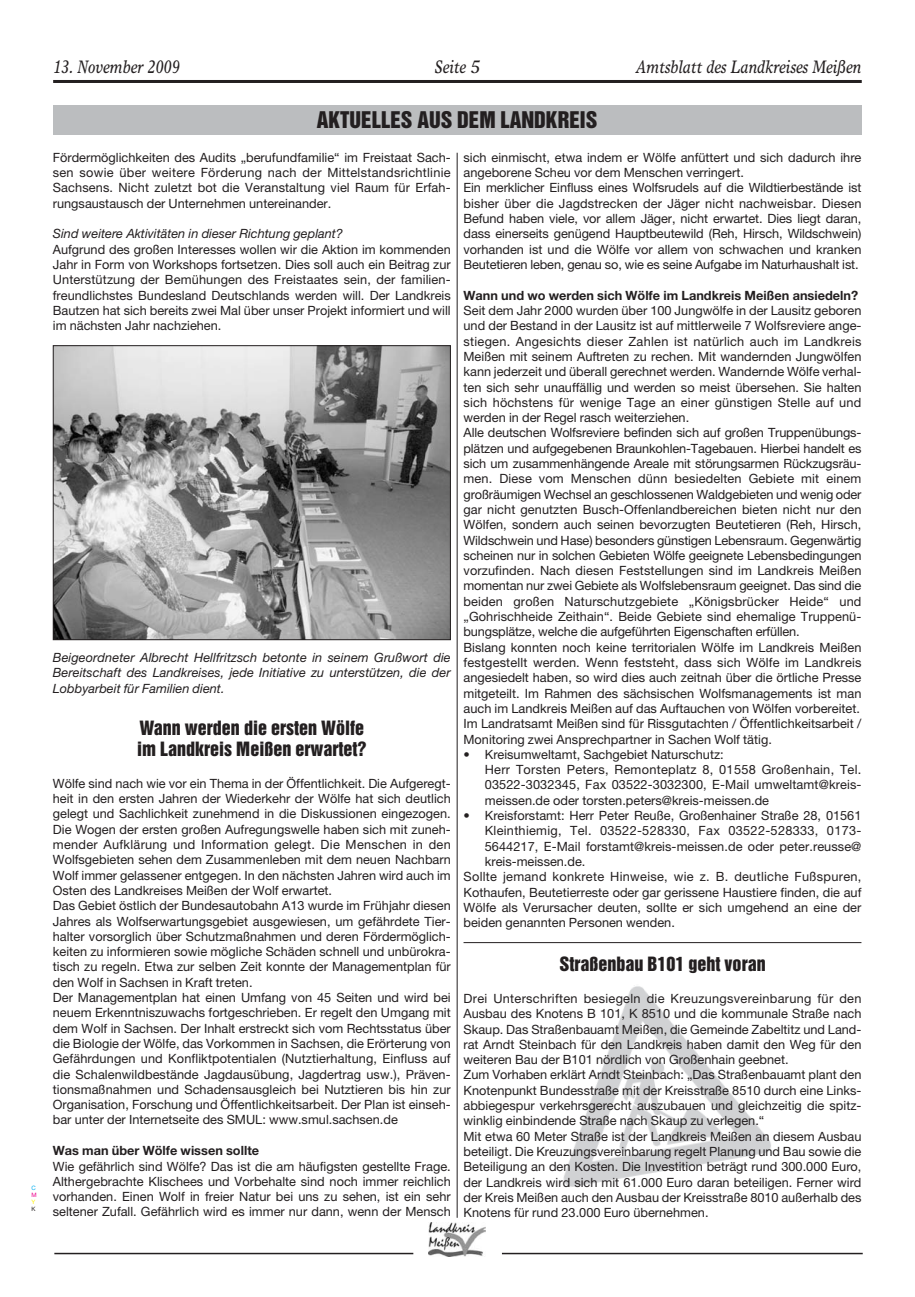
<style>
.page{position:relative;width:915px;height:1297px;background:#fff}
.page>*{position:absolute;margin:0;border:0;box-sizing:border-box;transform-origin:0 0}
.t1{font:21px "Helvetica Inserat";color:#231f20}
.t2{font:18px/21.6px "Helvetica Inserat";color:#231f20}
.t3{font:italic 18px "Times Europa";color:#231f20;scale:.8 1}
.t4{font:12.75px/15.3px "Helvetica Neue";color:#231f20}
.t5{font:italic 12.75px/15.3px "Helvetica Neue";color:#231f20;text-align:justify}
.t6{font:12.75px "Helvetica Neue";letter-spacing:.02em;color:#231f20}
.t7{font:700 12.75px "Helvetica Neue";color:#231f20}
.t8{font:6px "Helvetica Neue";color:#00adef}
.t9{font:6px "Helvetica Neue";color:#ec008c}
.t10{font:6px "Helvetica Neue";color:#fff200}
.t11{font:6px "Helvetica Neue";color:#231f20}
</style>
<div class="page">
<img style="left:563px;top:986px;width:208px;height:201px">
<hr style="left:53px;top:80px;width:808px;height:3px;background:#231f20">
<img style="left:428px;top:1222px;width:57px;height:34px">
<hr style="left:54px;top:1253px;width:359px;height:1px;background:#231f20">
<hr style="left:501px;top:1253px;width:361px;height:1px;background:#231f20">
<img style="left:55px;top:347px;width:393px;height:291px">
<div style="left:53px;top:345px;width:397px;height:295px;border:1px solid #231f20"></div>
<div style="left:53px;top:106px;width:808px;height:29px;background:#bbbdbf"></div>
<hr style="left:456px;top:153px;width:1px;height:1065px;background:#231f20">
<hr style="left:463px;top:942px;width:398px;height:1px;background:#231f20">
<p class="t8" style="left:31px;top:1185px;width:6px">C</p>
<p class="t9" style="left:31px;top:1192px;width:7px">M</p>
<p class="t10" style="left:31px;top:1200px;width:5px">Y</p>
<p class="t11" style="left:31px;top:1207px;width:6px">K</p>
<h2 class="t3" style="left:53px;top:60px;width:160px">13. November 2009</h2>
<h2 class="t3" style="left:434px;top:60px;width:59px">Seite 5</h2>
<h2 class="t3" style="left:636px;top:60px;width:283px">Amtsblatt des Landkreises Meißen</h2>
<h1 class="t1" style="left:317px;top:111px;width:282px">AKTUELLES AUS DEM LANDKREIS</h1>
<p class="t4" style="left:53px;top:151px;width:399px;text-align:justify">Fördermöglichkeiten des Audits „berufundfamilie“ im Freistaat Sach&shy;sen sowie über weitere Förderung nach der Mittelstandsrichtlinie Sachsens. Nicht zuletzt bot die Veranstaltung viel Raum für Erfah&shy;rungsaustausch der Unternehmen untereinander.</p>
<p class="t5" style="left:53px;top:227px;width:291px">Sind weitere Aktivitäten in dieser Richtung geplant?</p>
<p class="t4" style="left:53px;top:243px;width:399px;text-align:justify">Aufgrund des großen Interesses wollen wir die Aktion im kommenden Jahr in Form von Workshops fortsetzen. Dies soll auch ein Beitrag zur Unterstützung der Bemühungen des Freistaates sein, der familien&shy;freundlichstes Bundesland Deutschlands werden will. Der Landkreis Bautzen hat sich bereits zwei Mal über unser Projekt informiert und will im nächsten Jahr nachziehen.</p>
<p class="t5" style="left:53px;top:651px;width:399px">Beigeordneter Albrecht Hellfritzsch betonte in seinem Grußwort die Bereitschaft des Landkreises, jede Initiative zu unterstützen, die der Lobbyarbeit für Familien dient.</p>
<h2 class="t2" style="left:137px;top:718px;width:231px">Wann werden die ersten Wölfe im Landkreis Meißen erwartet?</h2>
<p class="t4" style="left:53px;top:777px;width:399px">Wölfe sind nach wie vor ein Thema in der Öffentlichkeit. Die Aufgeregt&shy;heit in den ersten Jahren der Wiederkehr der Wölfe hat sich deutlich gelegt und Sachlichkeit zunehmend in die Diskussionen eingezogen.<br>Die Wogen der ersten großen Aufregungswelle haben sich mit zuneh&shy;mender Aufklärung und Information gelegt. Die Menschen in den Wolfsgebieten sehen dem Zusammenleben mit dem neuen Nachbarn Wolf immer gelassener entgegen. In den nächsten Jahren wird auch im Osten des Landkreises Meißen der Wolf erwartet.<br>Das Gebiet östlich der Bundesautobahn A13 wurde im Frühjahr diesen Jahres als Wolfserwartungsgebiet ausgewiesen, um gefährdete Tier&shy;halter vorsorglich über Schutzmaßnahmen und deren Fördermöglich&shy;keiten zu informieren sowie mögliche Schäden schnell und unbürokra&shy;tisch zu regeln. Etwa zur selben Zeit konnte der Managementplan für den Wolf in Sachsen in Kraft treten.<br>Der Managementplan hat einen Umfang von 45 Seiten und wird bei neuem Erkenntniszuwachs fortgeschrieben. Er regelt den Umgang mit dem Wolf in Sachsen. Der Inhalt erstreckt sich vom Rechtsstatus über die Biologie der Wölfe, das Vorkommen in Sachsen, die Erörterung von Gefährdungen und Konfliktpotentialen (Nutztierhaltung, Einfluss auf die Schalenwildbestände Jagdausübung, Jagdertrag usw.), Präven&shy;tionsmaßnahmen und Schadensausgleich bei Nutztieren bis hin zur Organisation, Forschung und Öffentlichkeitsarbeit. Der Plan ist einseh&shy;bar unter der Internetseite des SMUL: www.smul.sachsen.de</p>
<p class="t7" style="left:53px;top:1146px;width:208px">Was man über Wölfe wissen sollte</p>
<p class="t4" style="left:53px;top:1160px;width:399px;text-align:justify">Wie gefährlich sind Wölfe? Das ist die am häufigsten gestellte Frage.<br>Althergebrachte Klischees und Vorbehalte sind noch immer reichlich vorhanden. Einen Wolf in freier Natur bei uns zu sehen, ist ein sehr seltener Zufall. Gefährlich wird es immer nur dann, wenn der Mensch</p>
<p class="t4" style="left:463px;top:151px;width:399px">sich einmischt, etwa indem er Wölfe anfüttert und sich dadurch ihre angeborene Scheu vor dem Menschen verringert.<br>Ein merklicher Einfluss eines Wolfsrudels auf die Wildtierbestände ist bisher über die Jagdstrecken der Jäger nicht nachweisbar. Diesen Befund haben viele, vor allem Jäger, nicht erwartet. Dies liegt daran, dass einerseits genügend Hauptbeutewild (Reh, Hirsch, Wildschwein) vorhanden ist und die Wölfe vor allem von schwachen und kranken Beutetieren leben, genau so, wie es seine Aufgabe im Naturhaushalt ist.</p>
<p class="t7" style="left:463px;top:290px;width:396px">Wann und wo werden sich Wölfe im Landkreis Meißen ansiedeln?</p>
<p class="t4" style="left:463px;top:304px;width:399px">Seit dem Jahr 2000 wurden über 100 Jungwölfe in der Lausitz geboren und der Bestand in der Lausitz ist auf mittlerweile 7 Wolfsreviere ange&shy;stiegen. Angesichts dieser Zahlen ist natürlich auch im Landkreis Meißen mit seinem Auftreten zu rechen. Mit wandernden Jungwölfen kann jederzeit und überall gerechnet werden. Wandernde Wölfe verhal&shy;ten sich sehr unauffällig und werden so meist übersehen. Sie halten sich höchstens für wenige Tage an einer günstigen Stelle auf und werden in der Regel rasch weiterziehen.<br>Alle deutschen Wolfsreviere befinden sich auf großen Truppenübungs&shy;plätzen und aufgegebenen Braunkohlen-Tagebauen. Hierbei handelt es sich um zusammenhängende Areale mit störungsarmen Rückzugsräu&shy;men. Diese vom Menschen dünn besiedelten Gebiete mit einem großräumigen Wechsel an geschlossenen Waldgebieten und wenig oder gar nicht genutzten Busch-Offenlandbereichen bieten nicht nur den Wölfen, sondern auch seinen bevorzugten Beutetieren (Reh, Hirsch, Wildschwein und Hase) besonders günstigen Lebensraum. Gegenwärtig scheinen nur in solchen Gebieten Wölfe geeignete Lebensbedingungen vorzufinden. Nach diesen Feststellungen sind im Landkreis Meißen momentan nur zwei Gebiete als Wolfslebensraum geeignet. Das sind die beiden großen Naturschutzgebiete „Königsbrücker Heide“ und „Gohrischheide Zeithain“. Beide Gebiete sind ehemalige Truppenü&shy;bungsplätze, welche die aufgeführten Eigenschaften erfüllen.<br>Bislang konnten noch keine territorialen Wölfe im Landkreis Meißen festgestellt werden. Wenn feststeht, dass sich Wölfe im Landkreis angesiedelt haben, so wird dies auch zeitnah über die örtliche Presse mitgeteilt. Im Rahmen des sächsischen Wolfsmanagements ist man auch im Landkreis Meißen auf das Auftauchen von Wölfen vorbereitet.<br>Im Landratsamt Meißen sind für Rissgutachten / Öffentlichkeitsarbeit / Monitoring zwei Ansprechpartner in Sachen Wolf tätig.</p>
<p class="t4" style="left:484px;top:748px;width:378px;text-indent:-21px">• Kreisumweltamt, Sachgebiet Naturschutz:<br>Herr Torsten Peters, Remonteplatz 8, 01558 Großenhain, Tel.<br>03522-3032345, Fax 03522-3032300, E-Mail umweltamt@kreis&shy;meissen.de oder torsten.peters@kreis-meissen.de</p>
<p class="t4" style="left:463px;top:809px;width:399px">• Kreisforstamt: Herr Peter Reuße, Großenhainer Straße 28, 01561</p>
<p class="t6" style="left:484px;top:826px;width:378px">Kleinthiemig, Tel. 03522-528330, Fax 03522-528333, 0173-</p>
<p class="t4" style="left:484px;top:840px;width:378px">5644217, E-Mail forstamt@kreis-meissen.de oder peter.reusse@</p>
<p class="t4" style="left:484px;top:855px;width:102px">kreis-meissen.de.</p>
<p class="t6" style="left:463px;top:872px;width:399px">Sollte jemand konkrete Hinweise, wie z. B. deutliche Fußspuren,</p>
<p class="t4" style="left:463px;top:885px;width:399px">Kothaufen, Beutetierreste oder gar gerissene Haustiere finden, die auf</p>
<p class="t4" style="left:463px;top:901px;width:399px">Wölfe als Verursacher deuten, sollte er sich umgehend an eine der</p>
<p class="t4" style="left:463px;top:916px;width:213px">beiden genannten Personen wenden.</p>
<h2 class="t2" style="left:559px;top:954px;width:208px">Straßenbau B101 geht voran</h2>
<p class="t4" style="left:463px;top:992px;width:399px">Drei Unterschriften besiegeln die Kreuzungsvereinbarung für den Ausbau des Knotens B 101, K 8510 und die kommunale Straße nach Skaup. Das Straßenbauamt Meißen, die Gemeinde Zabeltitz und Land&shy;rat Arndt Steinbach für den Landkreis haben damit den Weg für den weiteren Bau der B101 nördlich von Großenhain geebnet.<br>Zum Vorhaben erklärt Arndt Steinbach: „Das Straßenbauamt plant den Knotenpunkt Bundesstraße mit der Kreisstraße 8510 durch eine Links&shy;abbiegespur verkehrsgerecht auszubauen und gleichzeitig die spitz&shy;winklig einbindende Straße nach Skaup zu verlegen.“<br>Mit etwa 60 Meter Straße ist der Landkreis Meißen an diesem Ausbau beteiligt. Die Kreuzungsvereinbarung regelt Planung und Bau sowie die Beteiligung an den Kosten. Die Investition beträgt rund 300.000 Euro, der Landkreis wird sich mit 61.000 Euro daran beteiligen. Ferner wird der Kreis Meißen auch den Ausbau der Kreisstraße 8010 außerhalb des Knotens für rund 23.000 Euro übernehmen.</p>
</div>
